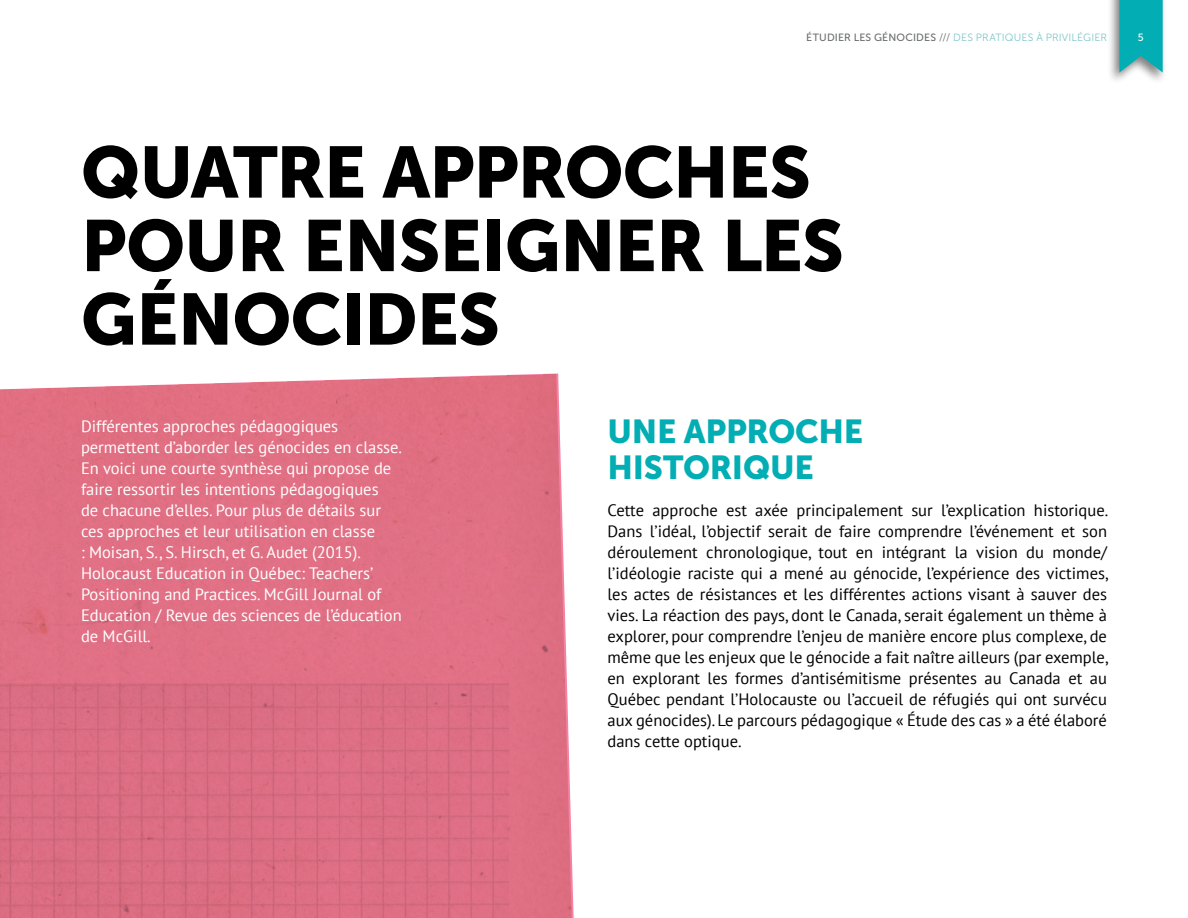
<style>
.page{position:relative;width:1188px;height:918px;background:#fff}
.page>*{position:absolute;margin:0;border:0;box-sizing:border-box;transform-origin:0 0}
.t1{font:72px/73.5px "Museo Sans 900";letter-spacing:-.015em;color:#000}
.t2{font:33px/36px "Museo Sans 900";letter-spacing:-.01em;color:#02aeb3}
.t3{font:16.5px/21px "PT Sans";color:#000;text-align:justify}
.t4{font:16.5px/21px "PT Sans";color:#fff}
.t5{font:10.5px "Museo Sans 300";letter-spacing:.02em;color:#7ec5c9}
.t6{font:10.5px "Museo Sans 500";color:#fff}
.s1{font-family:"Museo Sans 500";color:#6b6d6d}
.s2{color:#6b6d6d}
</style>
<div class="page">
<div style="left:1107px;top:0;width:61px;height:85px;background:#000;opacity:.49"></div>
<svg style="left:1119px;top:0;width:44px;height:73px;background:#1bb0b4"></svg>
<div style="left:0;top:374px;width:572px;height:544px;background:#e17084"></div>
<img style="left:0;top:684px;width:509px;height:234px">
<p class="t5" style="left:806px;top:32px;width:302px"><span class="s1">ÉTUDIER LES GÉNOCIDES</span> <span class="s2">///</span> DES PRATIQUES À PRIVILÉGIER</p>
<p class="t6" style="left:1138px;top:31px;width:7px">5</p>
<h1 class="t1" style="left:81px;top:135px;width:764px">QUATRE APPROCHES<br>POUR ENSEIGNER LES<br>GÉNOCIDES</h1>
<p class="t4" style="left:81px;top:415px;width:323px">Différentes approches pédagogiques permettent d’aborder les génocides en classe.<br>En voici une courte synthèse qui propose de faire ressortir les intentions pédagogiques<br>de chacune d’elles. Pour plus de détails sur ces approches et leur utilisation en classe<br>: Moisan, S., S. Hirsch, et G. Audet (2015).<br>Holocaust Education in Québec: Teachers’ Positioning and Practices. McGill Journal of Education / Revue des sciences de l’éducation de McGill.</p>
<h2 class="t2" style="left:608px;top:414px;width:257px">UNE APPROCHE<br>HISTORIQUE</h2>
<p class="t3" style="left:608px;top:499px;width:502px">Cette approche est axée principalement sur l’explication historique.<br>Dans l’idéal, l’objectif serait de faire comprendre l’événement et son déroulement chronologique, tout en intégrant la vision du monde/ l’idéologie raciste qui a mené au génocide, l’expérience des victimes, les actes de résistances et les différentes actions visant à sauver des vies. La réaction des pays, dont le Canada, serait également un thème à explorer, pour comprendre l’enjeu de manière encore plus complexe, de même que les enjeux que le génocide a fait naître ailleurs (par exemple, en explorant les formes d’antisémitisme présentes au Canada et au Québec pendant l’Holocauste ou l’accueil de réfugiés qui ont survécu aux génocides). Le parcours pédagogique « Étude des cas » a été élaboré dans cette optique.</p>
</div>
